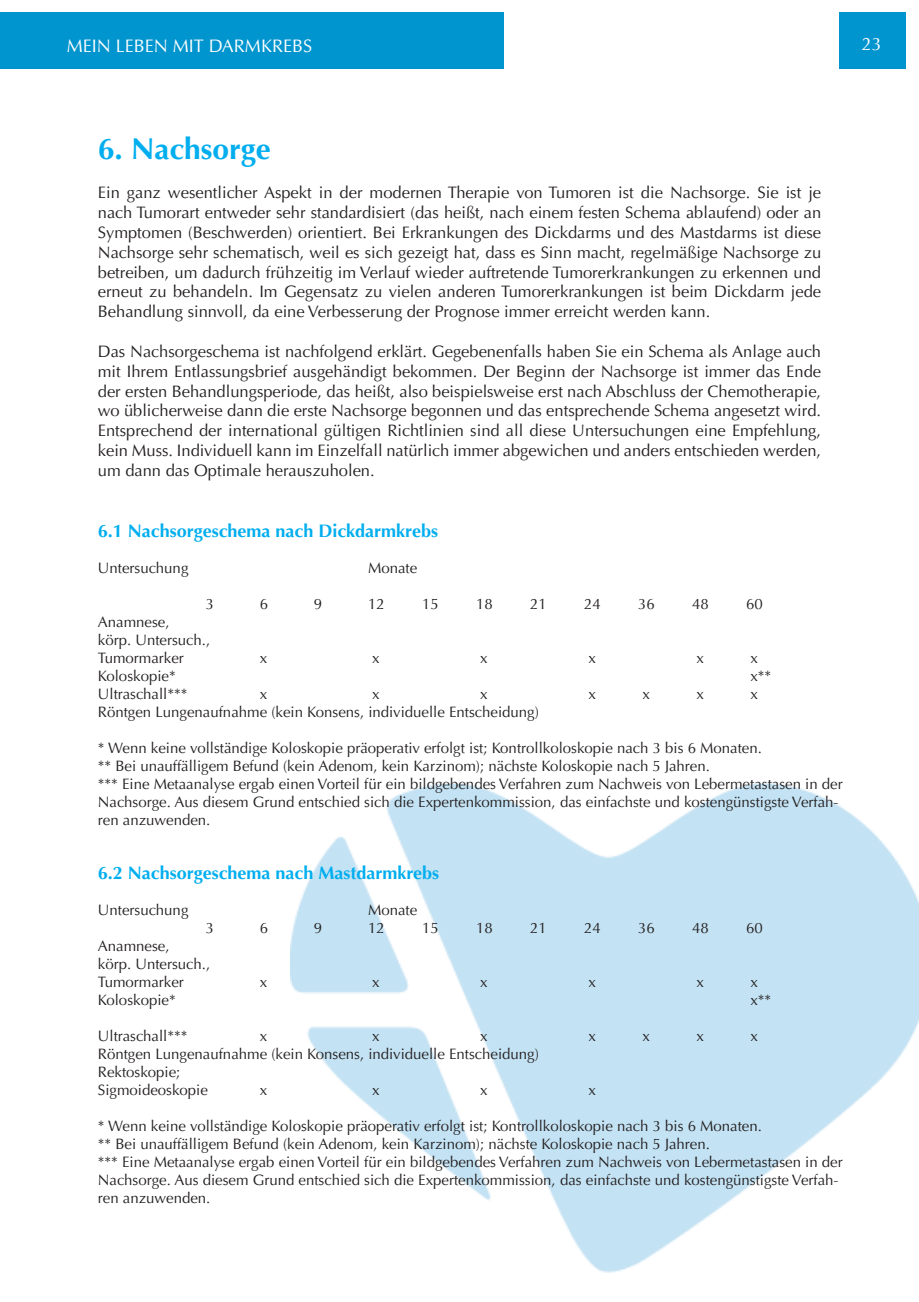
<style>
.page{position:relative;width:919px;height:1302px;background:#fff}
.page>*{position:absolute;margin:0;border:0;box-sizing:border-box;transform-origin:0 0}
.t1{font:700 30px "Optima LT";color:#00aeef}
.t2{font:700 18px "Optima LT";color:#00aeef}
.t3{font:18px "Optima LT";color:#fff}
.t4{font:16.5px/19.8px "Optima LT";color:#231f20;text-align:justify}
.t5{font:15px/18px "Optima LT";color:#231f20}
</style>
<div class="page">
<div style="left:13px;top:13px;width:491px;height:56px;background:#0095ce"></div>
<img style="left:291px;top:783px;width:627px;height:490px">
<div style="left:0;top:13px;width:13px;height:56px;background:#0095ce"></div>
<div style="left:839px;top:13px;width:67px;height:56px;background:#0095ce"></div>
<p class="t3" style="left:67px;top:36px;width:247px">MEIN LEBEN MIT DARMKREBS</p>
<p class="t3" style="left:861px;top:33px;width:22px">23</p>
<p class="t1" style="left:98px;top:131px;width:175px">6. Nachsorge</p>
<p class="t4" style="left:98px;top:183px;width:724px">Ein ganz wesentlicher Aspekt in der modernen Therapie von Tumoren ist die Nachsorge. Sie ist je nach Tumorart entweder sehr standardisiert (das heißt, nach einem festen Schema ablaufend) oder an Symptomen (Beschwerden) orientiert. Bei Erkrankungen des Dickdarms und des Mastdarms ist diese Nachsorge sehr schematisch, weil es sich gezeigt hat, dass es Sinn macht, regelmäßige Nachsorge zu betreiben, um dadurch frühzeitig im Verlauf wieder auftretende Tumorerkrankungen zu erkennen und erneut zu behandeln. Im Gegensatz zu vielen anderen Tumorerkrankungen ist beim Dickdarm jede Behandlung sinnvoll, da eine Verbesserung der Prognose immer erreicht werden kann.</p>
<p class="t4" style="left:98px;top:341px;width:724px">Das Nachsorgeschema ist nachfolgend erklärt. Gegebenenfalls haben Sie ein Schema als Anlage auch mit Ihrem Entlassungsbrief ausgehändigt bekommen. Der Beginn der Nachsorge ist immer das Ende der ersten Behandlungsperiode, das heißt, also beispielsweise erst nach Abschluss der Chemotherapie, wo üblicherweise dann die erste Nachsorge begonnen und das entsprechende Schema angesetzt wird.<br>Entsprechend der international gültigen Richtlinien sind all diese Untersuchungen eine Empfehlung, kein Muss. Individuell kann im Einzelfall natürlich immer abgewichen und anders entschieden werden, um dann das Optimale herauszuholen.</p>
<p class="t2" style="left:98px;top:520px;width:342px">6.1 Nachsorgeschema nach Dickdarmkrebs</p>
<p class="t5" style="left:98px;top:559px;width:92px">Untersuchung</p>
<p class="t5" style="left:368px;top:559px;width:51px">Monate</p>
<p class="t5" style="left:206px;top:595px;width:10px">3</p>
<p class="t5" style="left:260px;top:595px;width:10px">6</p>
<p class="t5" style="left:314px;top:595px;width:10px">9</p>
<p class="t5" style="left:368px;top:595px;width:18px">12</p>
<p class="t5" style="left:422px;top:595px;width:18px">15</p>
<p class="t5" style="left:476px;top:595px;width:18px">18</p>
<p class="t5" style="left:530px;top:595px;width:18px">21</p>
<p class="t5" style="left:584px;top:595px;width:18px">24</p>
<p class="t5" style="left:638px;top:595px;width:18px">36</p>
<p class="t5" style="left:692px;top:595px;width:18px">48</p>
<p class="t5" style="left:746px;top:595px;width:18px">60</p>
<p class="t5" style="left:98px;top:613px;width:73px">Anamnese,</p>
<p class="t5" style="left:98px;top:631px;width:114px">körp. Untersuch.,</p>
<p class="t5" style="left:98px;top:649px;width:87px">Tumormarker</p>
<p class="t5" style="left:260px;top:649px;width:9px">x</p>
<p class="t5" style="left:372px;top:649px;width:9px">x</p>
<p class="t5" style="left:480px;top:649px;width:9px">x</p>
<p class="t5" style="left:588px;top:649px;width:9px">x</p>
<p class="t5" style="left:696px;top:649px;width:9px">x</p>
<p class="t5" style="left:750px;top:649px;width:9px">x</p>
<p class="t5" style="left:98px;top:667px;width:79px">Koloskopie*</p>
<p class="t5" style="left:750px;top:667px;width:22px">x**</p>
<p class="t5" style="left:98px;top:685px;width:91px">Ultraschall***</p>
<p class="t5" style="left:260px;top:685px;width:9px">x</p>
<p class="t5" style="left:372px;top:685px;width:9px">x</p>
<p class="t5" style="left:480px;top:685px;width:9px">x</p>
<p class="t5" style="left:588px;top:685px;width:9px">x</p>
<p class="t5" style="left:642px;top:685px;width:9px">x</p>
<p class="t5" style="left:696px;top:685px;width:9px">x</p>
<p class="t5" style="left:750px;top:685px;width:9px">x</p>
<p class="t5" style="left:98px;top:703px;width:442px">Röntgen Lungenaufnahme (kein Konsens, individuelle Entscheidung)</p>
<p class="t5" style="left:98px;top:739px;width:665px">* Wenn keine vollständige Koloskopie präoperativ erfolgt ist; Kontrollkoloskopie nach 3 bis 6 Monaten.</p>
<p class="t5" style="left:98px;top:757px;width:613px">** Bei unauffälligem Befund (kein Adenom, kein Karzinom); nächste Koloskopie nach 5 Jahren.</p>
<p class="t5" style="left:98px;top:775px;width:746px">*** Eine Metaanalyse ergab einen Vorteil für ein bildgebendes Verfahren zum Nachweis von Lebermetastasen in der<br>Nachsorge. Aus diesem Grund entschied sich die Expertenkommission, das einfachste und kostengünstigste Verfah&shy;ren anzuwenden.</p>
<p class="t2" style="left:98px;top:862px;width:343px">6.2 Nachsorgeschema nach Mastdarmkrebs</p>
<p class="t5" style="left:98px;top:901px;width:92px">Untersuchung</p>
<p class="t5" style="left:368px;top:901px;width:51px">Monate</p>
<p class="t5" style="left:206px;top:919px;width:10px">3</p>
<p class="t5" style="left:260px;top:919px;width:10px">6</p>
<p class="t5" style="left:314px;top:919px;width:10px">9</p>
<p class="t5" style="left:368px;top:919px;width:18px">12</p>
<p class="t5" style="left:422px;top:919px;width:18px">15</p>
<p class="t5" style="left:476px;top:919px;width:18px">18</p>
<p class="t5" style="left:530px;top:919px;width:18px">21</p>
<p class="t5" style="left:584px;top:919px;width:18px">24</p>
<p class="t5" style="left:638px;top:919px;width:18px">36</p>
<p class="t5" style="left:692px;top:919px;width:18px">48</p>
<p class="t5" style="left:746px;top:919px;width:18px">60</p>
<p class="t5" style="left:98px;top:937px;width:73px">Anamnese,</p>
<p class="t5" style="left:98px;top:955px;width:114px">körp. Untersuch.,</p>
<p class="t5" style="left:98px;top:973px;width:87px">Tumormarker</p>
<p class="t5" style="left:260px;top:973px;width:9px">x</p>
<p class="t5" style="left:372px;top:973px;width:9px">x</p>
<p class="t5" style="left:480px;top:973px;width:9px">x</p>
<p class="t5" style="left:588px;top:973px;width:9px">x</p>
<p class="t5" style="left:696px;top:973px;width:9px">x</p>
<p class="t5" style="left:750px;top:973px;width:9px">x</p>
<p class="t5" style="left:98px;top:991px;width:79px">Koloskopie*</p>
<p class="t5" style="left:750px;top:991px;width:22px">x**</p>
<p class="t5" style="left:98px;top:1027px;width:91px">Ultraschall***</p>
<p class="t5" style="left:260px;top:1027px;width:9px">x</p>
<p class="t5" style="left:372px;top:1027px;width:9px">x</p>
<p class="t5" style="left:480px;top:1027px;width:9px">x</p>
<p class="t5" style="left:588px;top:1027px;width:9px">x</p>
<p class="t5" style="left:642px;top:1027px;width:9px">x</p>
<p class="t5" style="left:696px;top:1027px;width:9px">x</p>
<p class="t5" style="left:750px;top:1027px;width:9px">x</p>
<p class="t5" style="left:98px;top:1045px;width:442px">Röntgen Lungenaufnahme (kein Konsens, individuelle Entscheidung)</p>
<p class="t5" style="left:98px;top:1063px;width:84px">Rektoskopie;</p>
<p class="t5" style="left:98px;top:1081px;width:112px">Sigmoideoskopie</p>
<p class="t5" style="left:260px;top:1081px;width:9px">x</p>
<p class="t5" style="left:372px;top:1081px;width:9px">x</p>
<p class="t5" style="left:480px;top:1081px;width:9px">x</p>
<p class="t5" style="left:588px;top:1081px;width:9px">x</p>
<p class="t5" style="left:98px;top:1117px;width:665px">* Wenn keine vollständige Koloskopie präoperativ erfolgt ist; Kontrollkoloskopie nach 3 bis 6 Monaten.</p>
<p class="t5" style="left:98px;top:1135px;width:613px">** Bei unauffälligem Befund (kein Adenom, kein Karzinom); nächste Koloskopie nach 5 Jahren.</p>
<p class="t5" style="left:98px;top:1153px;width:746px">*** Eine Metaanalyse ergab einen Vorteil für ein bildgebendes Verfahren zum Nachweis von Lebermetastasen in der<br>Nachsorge. Aus diesem Grund entschied sich die Expertenkommission, das einfachste und kostengünstigste Verfah&shy;ren anzuwenden.</p>
</div>
